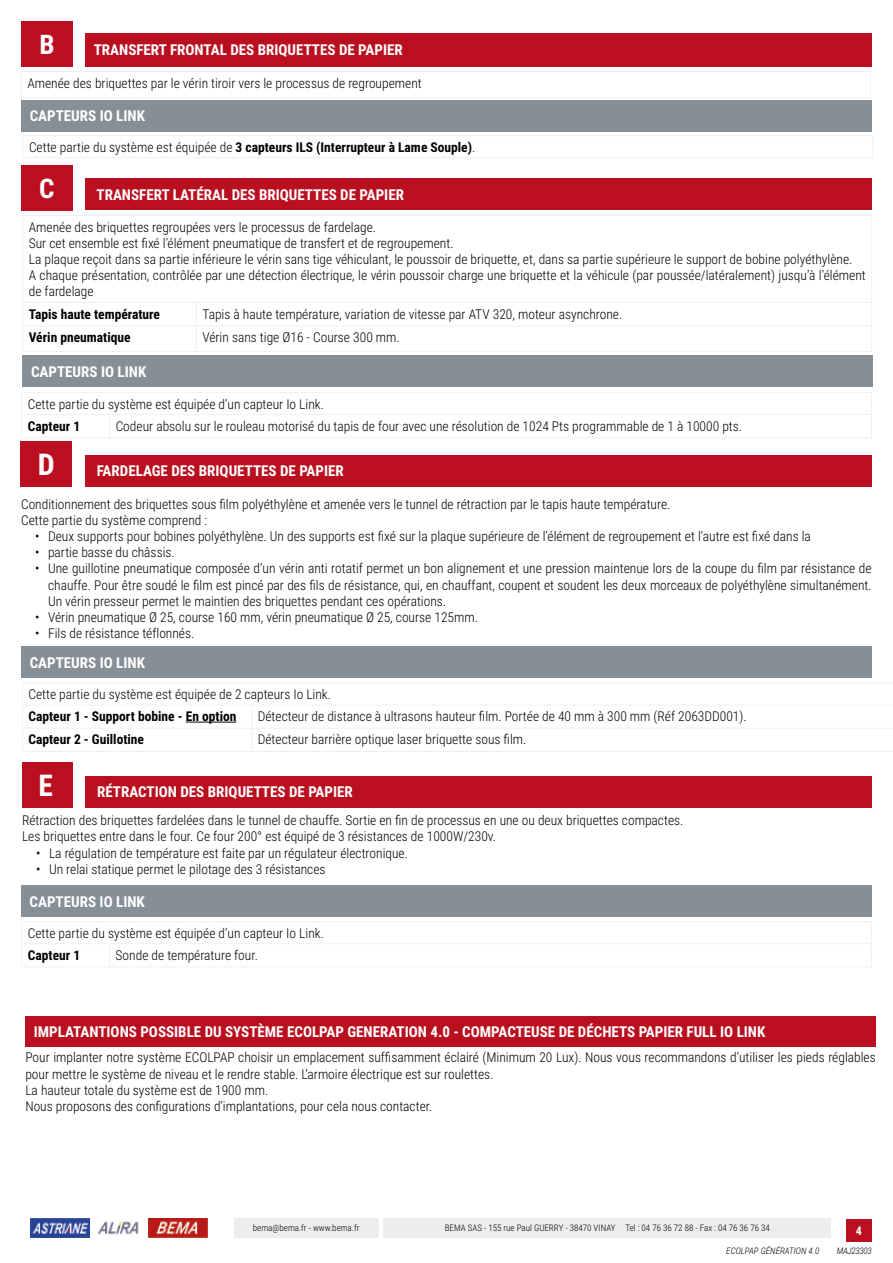
<style>
.page{position:relative;width:893px;height:1263px;background:#fff}
.page>*{position:absolute;margin:0;border:0;box-sizing:border-box;transform-origin:0 0}
.t1{font:700 30px "Roboto Condensed";color:#fff}
.t2{font:700 27px "Roboto Condensed";color:#fff}
.t3{font:700 15px "Roboto Condensed";color:#fff}
.t4{font:300 13.5px/16.2px "Roboto Condensed";color:#000}
.t5{font:700 13.5px "Roboto Condensed";color:#000}
.t6{font:700 12px "Roboto Condensed";color:#fff}
.t7{font:300 9px "Roboto Condensed";color:#000}
.t8{font:italic 300 9px "Roboto Condensed";color:#000}
.t9{font:italic 300 9px "Roboto Condensed";letter-spacing:-.035em;color:#000}
.s1{font-weight:300}
.s2{font-size:27px}
</style>
<div class="page">
<div style="left:846px;top:1219px;width:26px;height:23px;background:#b90f1f"></div>
<img style="left:31px;top:1218px;width:177px;height:19px">
<div style="left:384px;top:1218px;width:447px;height:19px;background:#ededed"></div>
<div style="left:234px;top:1218px;width:144px;height:19px;background:#ededed"></div>
<div style="left:85px;top:33px;width:787px;height:34px;background:#b90f1f"></div>
<hr style="left:21px;top:71px;width:850px;height:1px;background:#f0f0f0">
<svg style="left:21px;top:72px;width:1px;height:25px"></svg>
<svg style="left:870px;top:72px;width:1px;height:25px"></svg>
<hr style="left:21px;top:97px;width:850px;height:1px;background:#f0f0f0">
<div style="left:21px;top:21px;width:51px;height:46px;background:#ba0f1f"></div>
<hr style="left:23px;top:135px;width:850px;height:1px;background:#f0f0f0">
<svg style="left:872px;top:136px;width:1px;height:21px"></svg>
<hr style="left:23px;top:157px;width:850px;height:1px;background:#f0f0f0">
<div style="left:21px;top:100px;width:851px;height:32px;background:#868e96"></div>
<div style="left:85px;top:178px;width:787px;height:32px;background:#b90f1f"></div>
<div style="left:21px;top:165px;width:51px;height:45px;background:#ba0f1f"></div>
<hr style="left:22px;top:215px;width:174px;height:1px;background:#f0f0f0">
<hr style="left:22px;top:216px;width:1px;height:86px;background:#f0f0f0">
<hr style="left:196px;top:215px;width:676px;height:1px;background:#f0f0f0">
<hr style="left:871px;top:216px;width:1px;height:86px;background:#f0f0f0">
<hr style="left:22px;top:302px;width:174px;height:1px;background:#f0f0f0">
<hr style="left:196px;top:302px;width:676px;height:1px;background:#f0f0f0">
<hr style="left:22px;top:326px;width:174px;height:1px;background:#f0f0f0">
<svg style="left:22px;top:303px;width:1px;height:48px"></svg>
<hr style="left:196px;top:326px;width:676px;height:1px;background:#f0f0f0">
<svg style="left:196px;top:303px;width:1px;height:48px"></svg>
<svg style="left:871px;top:303px;width:1px;height:48px"></svg>
<hr style="left:22px;top:351px;width:174px;height:1px;background:#f0f0f0">
<hr style="left:196px;top:351px;width:676px;height:1px;background:#f0f0f0">
<hr style="left:21px;top:392px;width:89px;height:1px;background:#f0f0f0">
<hr style="left:110px;top:392px;width:762px;height:1px;background:#f0f0f0">
<hr style="left:21px;top:414px;width:89px;height:1px;background:#f0f0f0">
<svg style="left:21px;top:393px;width:1px;height:44px"></svg>
<hr style="left:110px;top:414px;width:762px;height:1px;background:#f0f0f0">
<svg style="left:109px;top:415px;width:1px;height:22px"></svg>
<svg style="left:871px;top:393px;width:1px;height:44px"></svg>
<hr style="left:21px;top:437px;width:89px;height:1px;background:#f0f0f0">
<hr style="left:110px;top:437px;width:762px;height:1px;background:#f0f0f0">
<div style="left:23px;top:355px;width:850px;height:32px;background:#868e96"></div>
<div style="left:21px;top:441px;width:51px;height:46px;background:#ba0f1f"></div>
<div style="left:85px;top:455px;width:787px;height:32px;background:#b90f1f"></div>
<hr style="left:22px;top:682px;width:230px;height:1px;background:#f0f0f0">
<hr style="left:252px;top:682px;width:641px;height:1px;background:#f0f0f0">
<hr style="left:22px;top:705px;width:230px;height:1px;background:#f0f0f0">
<hr style="left:252px;top:705px;width:641px;height:1px;background:#f0f0f0">
<hr style="left:22px;top:728px;width:230px;height:1px;background:#f0f0f0">
<svg style="left:22px;top:683px;width:1px;height:68px"></svg>
<hr style="left:252px;top:728px;width:641px;height:1px;background:#f0f0f0">
<svg style="left:251px;top:706px;width:1px;height:45px"></svg>
<hr style="left:22px;top:751px;width:230px;height:1px;background:#f0f0f0">
<hr style="left:252px;top:751px;width:641px;height:1px;background:#f0f0f0">
<hr style="left:186px;top:722px;width:50px;height:1px;background:#000">
<div style="left:21px;top:646px;width:851px;height:32px;background:#868e96"></div>
<div style="left:85px;top:776px;width:787px;height:32px;background:#b90f1f"></div>
<div style="left:22px;top:762px;width:50px;height:46px;background:#ba0f1f"></div>
<hr style="left:21px;top:921px;width:89px;height:1px;background:#f0f0f0">
<hr style="left:110px;top:921px;width:762px;height:1px;background:#f0f0f0">
<hr style="left:21px;top:943px;width:89px;height:1px;background:#f0f0f0">
<svg style="left:21px;top:922px;width:1px;height:44px"></svg>
<hr style="left:110px;top:943px;width:762px;height:1px;background:#f0f0f0">
<svg style="left:109px;top:944px;width:1px;height:23px"></svg>
<svg style="left:871px;top:922px;width:1px;height:45px"></svg>
<hr style="left:21px;top:967px;width:89px;height:1px;background:#f0f0f0">
<hr style="left:110px;top:967px;width:762px;height:1px;background:#f0f0f0">
<div style="left:21px;top:885px;width:851px;height:32px;background:#868e96"></div>
<div style="left:25px;top:1016px;width:851px;height:30px;background:#b90f1f"></div>
<h2 class="t2" style="left:39px;top:26px;width:17px">B</h2>
<p class="t3" style="left:94px;top:39px;width:310px">TRANSFERT FRONTAL DES BRIQUETTES DE PAPIER</p>
<p class="t4" style="left:27px;top:74px;width:396px">Amenée des briquettes par le vérin tiroir vers le processus de regroupement</p>
<p class="t3" style="left:30px;top:106px;width:117px">CAPTEURS IO LINK</p>
<p class="t5" style="left:29px;top:137px;width:448px"><span class="s1">Cette partie du système est équipée de</span> 3 capteurs ILS (Interrupteur à Lame Souple)<span class="s1">.</span></p>
<h2 class="t2" style="left:39px;top:169px;width:17px">C</h2>
<p class="t3" style="left:97px;top:184px;width:309px">TRANSFERT LATÉRAL DES BRIQUETTES DE PAPIER</p>
<p class="t4" style="left:29px;top:218px;width:838px">Amenée des briquettes regroupées vers le processus de fardelage.<br>Sur cet ensemble est fixé l’élément pneumatique de transfert et de regroupement.<br>La plaque reçoit dans sa partie inférieure le vérin sans tige véhiculant, le poussoir de briquette, et, dans sa partie supérieure le support de bobine polyéthylène.<br>A chaque présentation, contrôlée par une détection électrique, le vérin poussoir charge une briquette et la véhicule (par poussée/latéralement) jusqu’à l’élément de fardelage</p>
<p class="t5" style="left:29px;top:304px;width:133px">Tapis haute température</p>
<p class="t4" style="left:202px;top:305px;width:421px">Tapis à haute température, variation de vitesse par ATV 320, moteur asynchrone.</p>
<p class="t5" style="left:29px;top:328px;width:103px">Vérin pneumatique</p>
<p class="t4" style="left:202px;top:329px;width:199px">Vérin sans tige Ø16 - Course 300 mm.</p>
<p class="t3" style="left:31px;top:361px;width:117px">CAPTEURS IO LINK</p>
<p class="t4" style="left:28px;top:395px;width:298px">Cette partie du système est équipée d’un capteur Io Link.</p>
<p class="t5" style="left:28px;top:416px;width:54px">Capteur 1</p>
<p class="t4" style="left:116px;top:417px;width:628px">Codeur absolu sur le rouleau motorisé du tapis de four avec une résolution de 1024 Pts programmable de 1 à 10000 pts.</p>
<h1 class="t1" style="left:38px;top:444px;width:18px">D<span class="s2">A</span></h1>
<p class="t3" style="left:97px;top:460px;width:248px">FARDELAGE DES BRIQUETTES DE PAPIER</p>
<p class="t4" style="left:21px;top:495px;width:651px">Conditionnement des briquettes sous film polyéthylène et amenée vers le tunnel de rétraction par le tapis haute température.<br>Cette partie du système comprend :</p>
<p class="t4" style="left:35px;top:528px;width:777px">• Deux supports pour bobines polyéthylène. Un des supports est fixé sur la plaque supérieure de l’élément de regroupement et l’autre est fixé dans la</p>
<p class="t4" style="left:35px;top:544px;width:141px">• partie basse du châssis.</p>
<p class="t4" style="left:48px;top:560px;width:825px;text-align:justify;text-indent:-13px">• Une guillotine pneumatique composée d’un vérin anti rotatif permet un bon alignement et une pression maintenue lors de la coupe du film par résistance de chauffe. Pour être soudé le film est pincé par des fils de résistance, qui, en chauffant, coupent et soudent les deux morceaux de polyéthylène simultanément.<br>Un vérin presseur permet le maintien des briquettes pendant ces opérations.</p>
<p class="t4" style="left:35px;top:609px;width:444px">• Vérin pneumatique Ø 25, course 160 mm, vérin pneumatique Ø 25, course 125mm.</p>
<p class="t4" style="left:35px;top:625px;width:161px">• Fils de résistance téflonnés.</p>
<p class="t3" style="left:30px;top:652px;width:117px">CAPTEURS IO LINK</p>
<p class="t4" style="left:28px;top:685px;width:304px">Cette partie du système est équipée de 2 capteurs Io Link.</p>
<p class="t5" style="left:28px;top:707px;width:210px">Capteur 1 - Support bobine - En option</p>
<p class="t4" style="left:258px;top:708px;width:490px">Détecteur de distance à ultrasons hauteur film. Portée de 40 mm à 300 mm (Réf 2063DD001).</p>
<p class="t5" style="left:28px;top:730px;width:117px">Capteur 2 - Guillotine</p>
<p class="t4" style="left:258px;top:731px;width:270px">Détecteur barrière optique laser briquette sous film.</p>
<h1 class="t1" style="left:39px;top:765px;width:18px">E<sup>C</sup></h1>
<p class="t3" style="left:97px;top:781px;width:257px">RÉTRACTION DES BRIQUETTES DE PAPIER</p>
<p class="t4" style="left:22px;top:812px;width:663px">Rétraction des briquettes fardelées dans le tunnel de chauffe. Sortie en fin de processus en une ou deux briquettes compactes.<br>Les briquettes entre dans le four. Ce four 200° est équipé de 3 résistances de 1000W/230v.</p>
<p class="t4" style="left:36px;top:844px;width:373px">• La régulation de température est faite par un régulateur électronique.</p>
<p class="t4" style="left:36px;top:860px;width:291px">• Un relai statique permet le pilotage des 3 résistances</p>
<p class="t3" style="left:30px;top:891px;width:117px">CAPTEURS IO LINK</p>
<p class="t4" style="left:28px;top:924px;width:298px">Cette partie du système est équipée d’un capteur Io Link.</p>
<p class="t5" style="left:28px;top:946px;width:54px">Capteur 1</p>
<p class="t4" style="left:116px;top:946px;width:144px">Sonde de température four.</p>
<p class="t3" style="left:34px;top:1021px;width:733px">IMPLATANTIONS POSSIBLE DU SYSTÈME ECOLPAP GENERATION 4.0 - COMPACTEUSE DE DÉCHETS PAPIER FULL IO LINK</p>
<p class="t4" style="left:25px;top:1049px;width:852px">Pour implanter notre système ECOLPAP choisir un emplacement suffisamment éclairé (Minimum 20 Lux). Nous vous recommandons d’utiliser les pieds réglables pour mettre le système de niveau et le rendre stable. L’armoire électrique est sur roulettes.<br>La hauteur totale du système est de 1900 mm.<br>Nous proposons des configurations d’implantations, pour cela nous contacter.</p>
<p class="t7" style="left:253px;top:1222px;width:108px">bema@bema.fr - www.bema.fr</p>
<p class="t7" style="left:445px;top:1222px;width:327px">BEMA SAS - 155 rue Paul GUERRY - 38470 VINAY Tel : 04 76 36 72 88 - Fax : 04 76 36 76 34</p>
<p class="t6" style="left:856px;top:1222px;width:8px">4</p>
<p class="t8" style="left:726px;top:1244px;width:94px">ECOLPAP GÉNÉRATION 4.0</p>
<p class="t9" style="left:837px;top:1244px;width:37px">MAJ23303</p>
</div>
